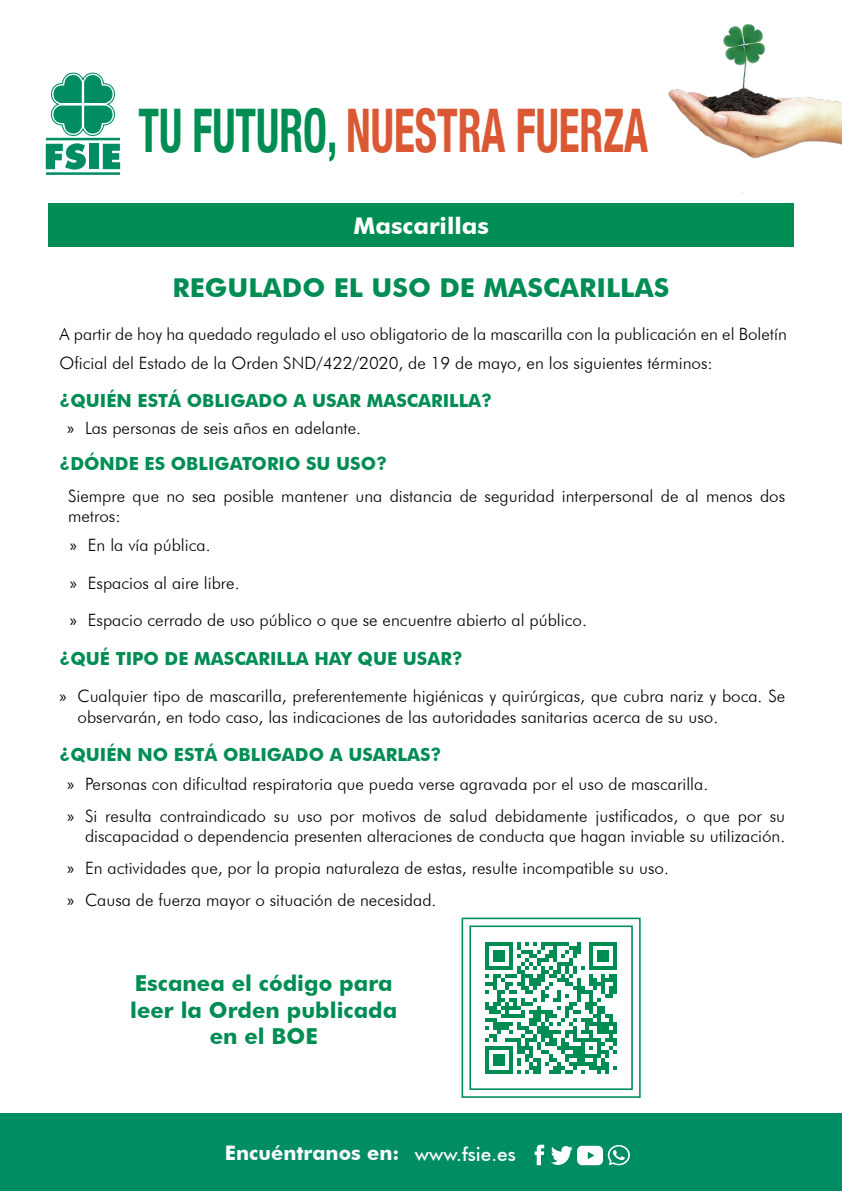
<style>
.page{position:relative;width:842px;height:1191px;background:#fff}
.page>*{position:absolute;margin:0;border:0;box-sizing:border-box;transform-origin:0 0}
.t1{font:700 condensed 60.2px "Helvetica Neue";color:#db5834;scale:.71 1}
.t2{font:700 26px "Futura BT";color:#008d53}
.t3{font:700 23px "Futura BT";color:#fff}
.t4{font:700 22px/26.4px "Futura BT";color:#008d53;text-align:center}
.t5{font:700 20px "Futura BT";color:#f9f9fa}
.t6{font:700 18px "Futura BT";color:#008d53}
.t7{font:300 17px/31.7px "Futura BT";color:#000}
.s1{color:#008d53}
.s2{font-family:"Myriad Pro";font-weight:400}
.s3{font-weight:500;font-size:19px;color:#fbfbfc}
</style>
<div class="page">
<hr style="left:46px;top:172px;width:74px;height:3px;background:#008d64">
<svg style="left:46px;top:72px;width:74px;height:98px"></svg>
<img style="left:668px;top:24px;width:173px;height:135px">
<div style="left:48px;top:203px;width:746px;height:44px;background:#008d53"></div>
<div style="left:0;top:1113px;width:842px;height:78px;background:#008d64"></div>
<svg style="left:535px;top:1144px;width:9px;height:21px"></svg>
<svg style="left:608px;top:1145px;width:22px;height:20px"></svg>
<div style="left:577px;top:1145px;width:26px;height:20px;background:#fff;border-radius:5px"></div>
<svg style="left:588px;top:1152px;width:6px;height:7px"></svg>
<svg style="left:551px;top:1146px;width:22px;height:19px"></svg>
<svg style="left:461px;top:917px;width:180px;height:181px"></svg>
<h1 class="t1" style="left:138px;top:80px;width:719px"><span class="s1">TU FUTURO,</span> NUESTRA FUERZA</h1>
<h3 class="t3" style="left:353px;top:212px;width:137px">Mascarillas</h3>
<h2 class="t2" style="left:173px;top:271px;width:498px">REGULADO EL USO DE MASCARILLAS</h2>
<p class="t7" style="left:60px;top:319px;width:729px;line-height:29.3px">A partir de hoy ha quedado regulado el uso obligatorio de la mascarilla con la publicación en el Boletín<br>Oficial del Estado de la Orden SND/422/2020, de 19 de mayo, en los siguientes términos:</p>
<p class="t6" style="left:60px;top:389px;width:434px">¿QUIÉN ESTÁ OBLIGADO A USAR MASCARILLA?</p>
<p class="t7" style="left:67px;top:412px;width:296px"><span class="s2">»</span> Las personas de seis años en adelante.</p>
<p class="t6" style="left:60px;top:453px;width:329px">¿DÓNDE ES OBLIGATORIO SU USO?</p>
<p class="t7" style="left:68px;top:485px;width:719px;line-height:20.4px">Siempre que no sea posible mantener una distancia de seguridad interpersonal de al menos dos metros:</p>
<p class="t7" style="left:70px;top:529px;width:142px"><span class="s2">»</span> En la vía pública.</p>
<p class="t7" style="left:70px;top:566px;width:171px"><span class="s2">»</span> Espacios al aire libre.</p>
<p class="t7" style="left:70px;top:604px;width:519px"><span class="s2">»</span> Espacio cerrado de uso público o que se encuentre abierto al público.</p>
<p class="t6" style="left:60px;top:647px;width:405px">¿QUÉ TIPO DE MASCARILLA HAY QUE USAR?</p>
<p class="t7" style="left:78px;top:686px;width:709px;line-height:20.4px;text-indent:-18px"><span class="s2">»</span> Cualquier tipo de mascarilla, preferentemente higiénicas y quirúrgicas, que cubra nariz y boca. Se observarán, en todo caso, las indicaciones de las autoridades sanitarias acerca de su uso.</p>
<p class="t6" style="left:60px;top:744px;width:383px">¿QUIÉN NO ESTÁ OBLIGADO A USARLAS?</p>
<p class="t7" style="left:67px;top:768px;width:720px"><span class="s2">»</span> Personas con dificultad respiratoria que pueda verse agravada por el uso de mascarilla.<br><span class="s2">»</span> Si resulta contraindicado su uso por motivos de salud debidamente justificados, o que por su</p>
<p class="t7" style="left:67px;top:820px;width:720px;text-indent:18px">discapacidad o dependencia presenten alteraciones de conducta que hagan inviable su utilización. <span class="s2">»</span> En actividades que, por la propia naturaleza de estas, resulte incompatible su uso.<br><span class="s2">»</span> Causa de fuerza mayor o situación de necesidad.</p>
<p class="t4" style="left:130px;top:970px;width:268px">Escanea el código para leer la Orden publicada en el BOE</p>
<p class="t5" style="left:225px;top:1140px;width:292px">Encuéntranos en: <span class="s3">www.fsie.es</span></p>
</div>
